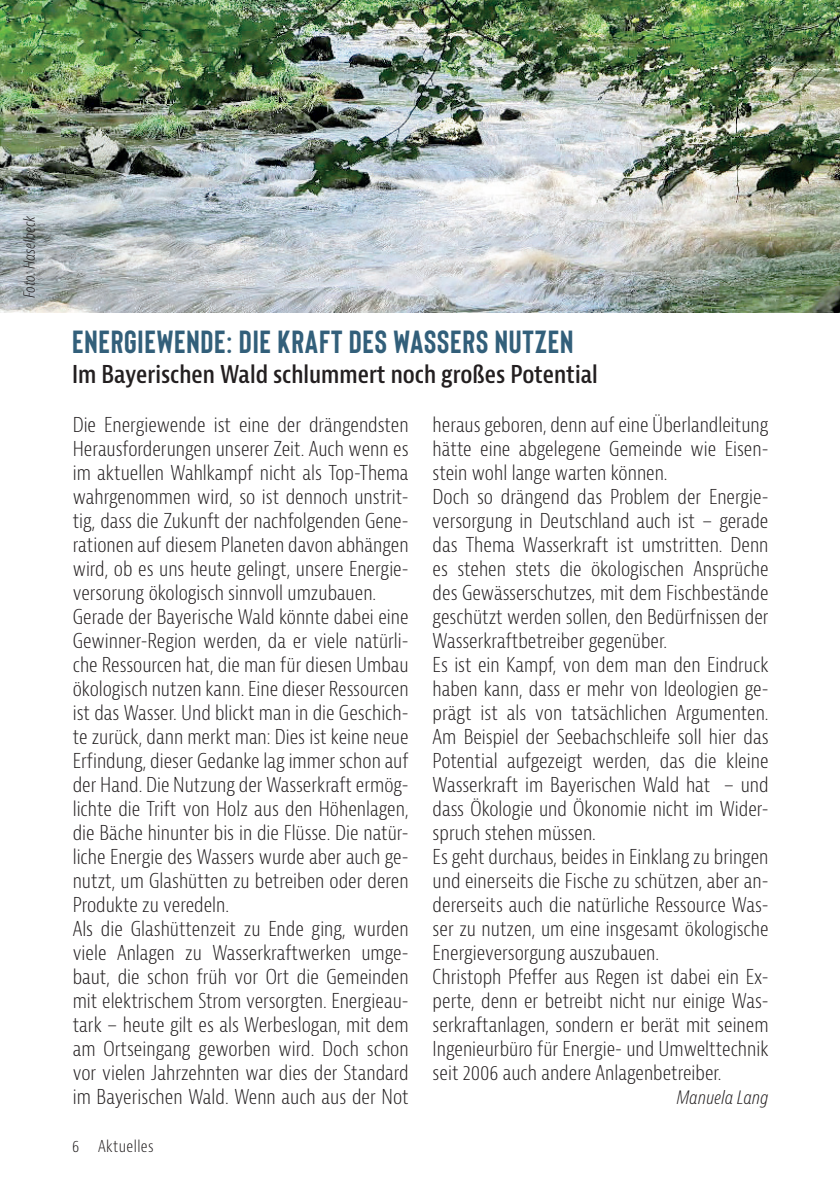
<style>
.page{position:relative;width:840px;height:1191px;background:#fff}
.page>*{position:absolute;margin:0;border:0;box-sizing:border-box;transform-origin:0 0}
.t1{font:700 32px "Bison";letter-spacing:.025em;color:#325f7a}
.t2{font:600 condensed 24px "Bernina Sans";color:#231f20}
.t3{font:300 condensed 20px/24px "Bernina Sans";color:#231f20}
.t4{font:italic 300 condensed 18px "Bernina Sans";color:#231f20}
.t5{font:300 condensed 16px "Bernina Sans";letter-spacing:.025em;color:#231f20}
.t6{font:italic 300 condensed 15px "Bernina Sans";color:#231f20}
</style>
<div class="page">
<img style="left:0;top:0;width:839px;height:312px">
<p class="t6" style="left:21px;top:298px;width:84px;rotate:-90deg">Foto: Haselbeck</p>
<h1 class="t1" style="left:72px;top:325px;width:502px">ENERGIEWENDE: DIE KRAFT DES WASSERS NUTZEN</h1>
<p class="t2" style="left:72px;top:360px;width:527px">Im Bayerischen Wald schlummert noch großes Potential</p>
<p class="t3" style="left:73px;top:413px;width:337px">Die Energiewende ist eine der drängendsten Herausforderungen unserer Zeit. Auch wenn es im aktuellen Wahlkampf nicht als Top-Thema wahrgenommen wird, so ist dennoch unstrit&shy;tig, dass die Zukunft der nachfolgenden Gene&shy;rationen auf diesem Planeten davon abhängen wird, ob es uns heute gelingt, unsere Energie&shy;versorung ökologisch sinnvoll umzubauen.<br>Gerade der Bayerische Wald könnte dabei eine Gewinner-Region werden, da er viele natürli&shy;che Ressourcen hat, die man für diesen Umbau ökologisch nutzen kann. Eine dieser Ressourcen ist das Wasser. Und blickt man in die Geschich&shy;te zurück, dann merkt man: Dies ist keine neue Erfindung, dieser Gedanke lag immer schon auf der Hand. Die Nutzung der Wasserkraft ermög&shy;lichte die Trift von Holz aus den Höhenlagen, die Bäche hinunter bis in die Flüsse. Die natür&shy;liche Energie des Wassers wurde aber auch ge&shy;nutzt, um Glashütten zu betreiben oder deren Produkte zu veredeln.<br>Als die Glashüttenzeit zu Ende ging, wurden viele Anlagen zu Wasserkraftwerken umge&shy;baut, die schon früh vor Ort die Gemeinden mit elektrischem Strom versorgten. Energieau&shy;tark – heute gilt es als Werbeslogan, mit dem am Ortseingang geworben wird. Doch schon vor vielen Jahrzehnten war dies der Standard im Bayerischen Wald. Wenn auch aus der Not</p>
<p class="t3" style="left:432px;top:413px;width:337px">heraus geboren, denn auf eine Überlandleitung hätte eine abgelegene Gemeinde wie Eisen&shy;stein wohl lange warten können.<br>Doch so drängend das Problem der Energie&shy;versorgung in Deutschland auch ist – gerade das Thema Wasserkraft ist umstritten. Denn es stehen stets die ökologischen Ansprüche des Gewässerschutzes, mit dem Fischbestände geschützt werden sollen, den Bedürfnissen der Wasserkraftbetreiber gegenüber.<br>Es ist ein Kampf, von dem man den Eindruck haben kann, dass er mehr von Ideologien ge&shy;prägt ist als von tatsächlichen Argumenten.<br>Am Beispiel der Seebachschleife soll hier das Potential aufgezeigt werden, das die kleine Wasserkraft im Bayerischen Wald hat – und dass Ökologie und Ökonomie nicht im Wider&shy;spruch stehen müssen.<br>Es geht durchaus, beides in Einklang zu bringen und einerseits die Fische zu schützen, aber an&shy;dererseits auch die natürliche Ressource Was&shy;ser zu nutzen, um eine insgesamt ökologische Energieversorgung auszubauen.<br>Christoph Pfeffer aus Regen ist dabei ein Ex&shy;perte, denn er betreibt nicht nur einige Was&shy;serkraftanlagen, sondern er berät mit seinem Ingenieurbüro für Energie- und Umwelttechnik seit 2006 auch andere Anlagenbetreiber.</p>
<p class="t4" style="left:676px;top:1087px;width:93px">Manuela Lang</p>
<p class="t5" style="left:72px;top:1136px;width:83px">6 Aktuelles</p>
</div>
